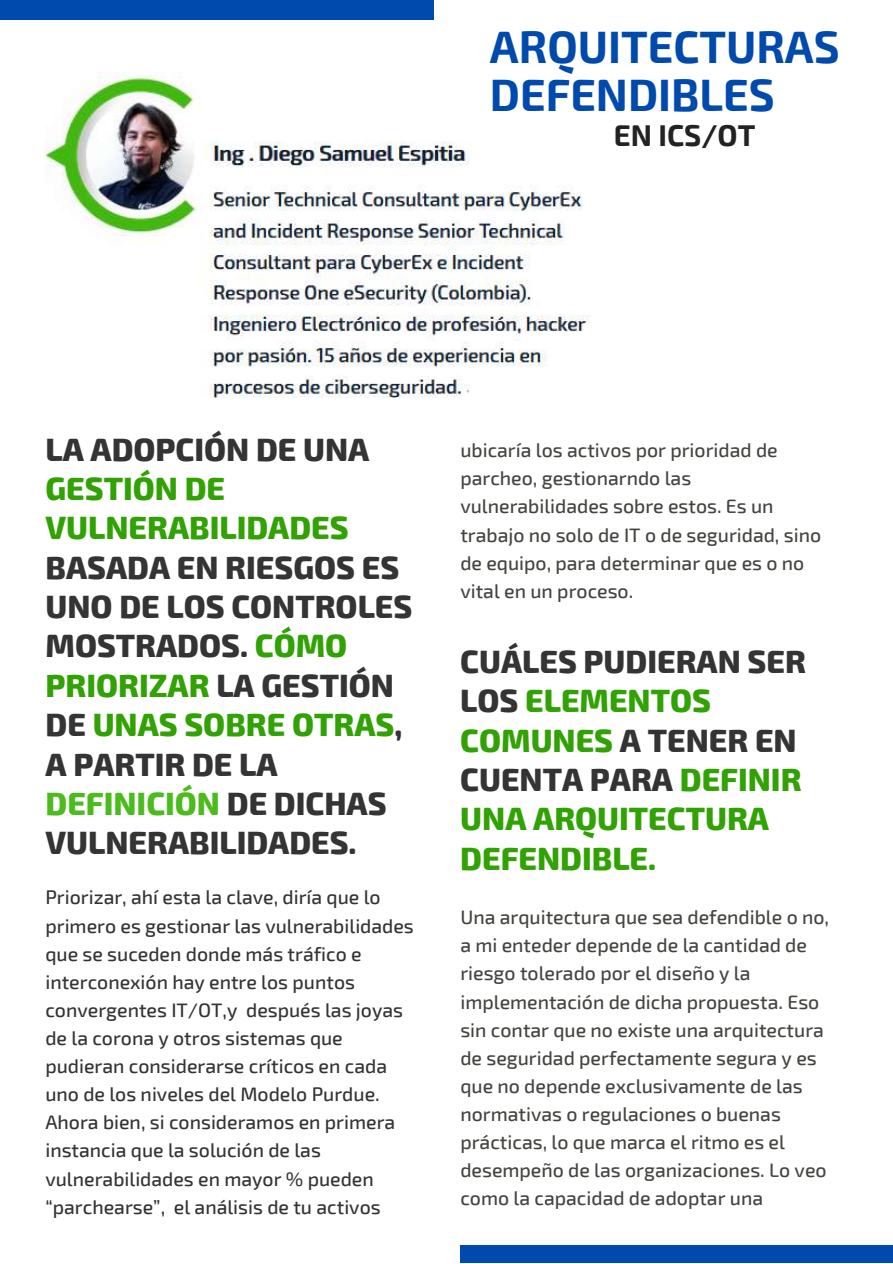
<style>
.page{position:relative;width:893px;height:1264px;background:#fff}
.page>*{position:absolute;margin:0;border:0;box-sizing:border-box;transform-origin:0 0}
.t1{font:700 44.4px/48.3px "Exo 2";color:#004aad}
.t2{font:800 31.65px/39.3px "Exo 2";color:#343434}
.t3{font:800 31.65px/39.3px "Exo 2";color:#31a203}
.t4{font:700 29.4px "Exo 2";color:#222}
.t5{font:500 19.5px/28px "Exo 2";color:#444440}
.t6{font:500 19.5px/28px "Exo 2";color:#343434}
.s1{color:#31a203}
.s2{color:#4bbb1d}
.s3{color:#343434}
</style>
<div class="page">
<div style="left:460px;top:1245px;width:432px;height:17px;background:#004aad"></div>
<div style="left:0;top:0;width:434px;height:20px;background:#004aad"></div>
<img style="left:45px;top:72px;width:546px;height:325px">
<h1 class="t1" style="left:490px;top:21px;width:351px">ARQUITECTURAS<br>DEFENDIBLES</h1>
<h3 class="t4" style="left:613px;top:116px;width:143px">EN ICS/OT</h3>
<h2 class="t2" style="left:45px;top:428px;width:325px">LA ADOPCIÓN DE UNA</h2>
<h2 class="t3" style="left:45px;top:467px;width:304px">GESTIÓN DE<br>VULNERABILIDADES</h2>
<h2 class="t2" style="left:45px;top:546px;width:368px">BASADA EN RIESGOS ES<br>UNO DE LOS CONTROLES<br>MOSTRADOS. <span class="s1">CÓMO<br>PRIORIZAR</span> LA GESTIÓN<br>DE <span class="s1">UNAS SOBRE OTRAS</span>,<br>A PARTIR DE LA<br><span class="s2">DEFINICIÓN</span> DE DICHAS<br>VULNERABILIDADES.</h2>
<p class="t6" style="left:45px;top:882px;width:370px">Priorizar, ahí esta la clave, diría que lo primero es gestionar las vulnerabilidades que se suceden donde más tráfico e interconexión hay entre los puntos convergentes IT/OT,y después las joyas de la corona y otros sistemas que pudieran considerarse críticos en cada uno de los niveles del Modelo Purdue.<br>Ahora bien, si consideramos en primera instancia que la solución de las vulnerabilidades en mayor % pueden “parchearse”, el análisis de tu activos</p>
<p class="t5" style="left:460px;top:435px;width:362px">ubicaría los activos por prioridad de parcheo, gestionarndo las vulnerabilidades sobre estos. Es un trabajo no solo de IT o de seguridad, sino de equipo, para determinar que es o no vital en un proceso.</p>
<h2 class="t3" style="left:460px;top:640px;width:347px"><span class="s3">CUÁLES PUDIERAN SER<br>LOS</span> ELEMENTOS<br>COMUNES <span class="s3">A TENER EN<br>CUENTA PARA</span> DEFINIR<br>UNA ARQUITECTURA<br>DEFENDIBLE.</h2>
<p class="t5" style="left:460px;top:902px;width:370px">Una arquitectura que sea defendible o no, a mi enteder depende de la cantidad de riesgo tolerado por el diseño y la implementación de dicha propuesta. Eso sin contar que no existe una arquitectura de seguridad perfectamente segura y es que no depende exclusivamente de las normativas o regulaciones o buenas prácticas, lo que marca el ritmo es el desempeño de las organizaciones. Lo veo como la capacidad de adoptar una</p>
</div>
